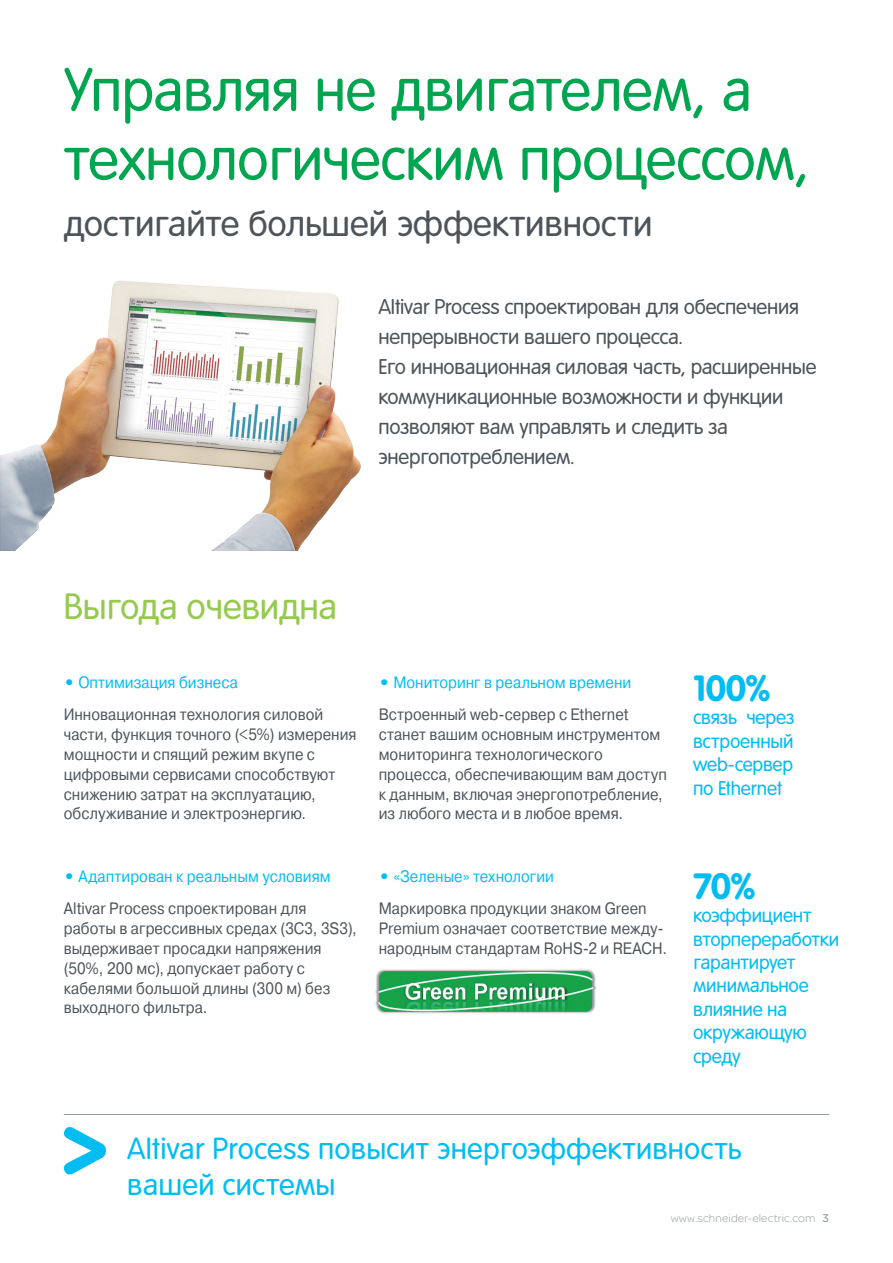
<style>
.page{position:relative;width:893px;height:1263px;background:#fff}
.page>*{position:absolute;margin:0;border:0;box-sizing:border-box;transform-origin:0 0}
.t1{font:60px/69px "Rotonda";letter-spacing:-.01em;color:#00a54f}
.t2{font:36px "Rotonda";letter-spacing:-.005em;color:#4d545a}
.t3{font:36px "Rotonda";letter-spacing:-.005em;color:#96ca4e}
.t4{font:700 36px "Rotonda";color:#01bdf2}
.t5{font:30px/36px "Rotonda";letter-spacing:.005em;color:#01bdf2}
.t6{font:21px/30px "Rotonda";letter-spacing:-.01em;color:#4d545a}
.t7{font:19.5px/23.4px "Rotonda";letter-spacing:-.01em;color:#01bdf2}
.t8{font:16.5px/19.8px "Pragmatica C";color:#4d545a;scale:.9 1}
.t9{font:300 12px "SE Optimist";letter-spacing:.01em;color:#959ea4}
.s1{font-weight:700;color:#01bdf2}
.s2{color:#01bdf2}
.s3{font-weight:400}
</style>
<div class="page">
<svg style="left:63px;top:1127px;width:43px;height:48px"></svg>
<hr style="left:64px;top:1114px;width:765px;height:1px;background:#959ea4">
<img style="left:375px;top:969px;width:221px;height:45px">
<img style="left:0;top:281px;width:361px;height:270px">
<h1 class="t1" style="left:64px;top:56px;width:747px">Управляя не двигателем, а технологическим процессом,</h1>
<h2 class="t2" style="left:64px;top:203px;width:590px">достигайте большей эффективности</h2>
<p class="t6" style="left:378px;top:292px;width:440px">Altivar Process спроектирован для обеспечения непрерывности вашего процесса.<br>Его инновационная силовая часть, расширенные коммуникационные возможности и функции позволяют вам управлять и следить за энергопотреблением.</p>
<h2 class="t3" style="left:64px;top:587px;width:275px">Выгода очевидна</h2>
<p class="t8" style="left:64px;top:666px;width:290px;line-height:32.5px"><span class="s1">•</span> <span class="s2">Оптимизация бизнеса<br></span>Инновационная технология силовой</p>
<p class="t8" style="left:64px;top:725px;width:327px">части, функция точного (&lt;5%) измерения мощности и спящий режим вкупе с цифровыми сервисами способствуют снижению затрат на эксплуатацию, обслуживание и электроэнергию.</p>
<p class="t8" style="left:64px;top:860px;width:298px;line-height:32.5px"><span class="s1">•</span> <span class="s2">Адаптирован к реальным условиям<br></span>Altivar Process спроектирован для</p>
<p class="t8" style="left:64px;top:919px;width:327px">работы в агрессивных средах (3C3, 3S3), выдерживает просадки напряжения (50%, 200 мс), допускает работу с кабелями большой длины (300 м) без выходного фильтра.</p>
<p class="t8" style="left:379px;top:666px;width:282px;line-height:32.5px"><span class="s1">•</span> <span class="s2">Мониторинг в реальном времени<br></span>Встроенный web-сервер c Ethernet</p>
<p class="t8" style="left:379px;top:725px;width:322px">станет вашим основным инструментом мониторинга технологического процесса, обеспечивающим вам доступ к данным, включая энергопотребление, из любого места и в любое время.</p>
<p class="t8" style="left:379px;top:860px;width:299px;line-height:32.5px"><span class="s1">•</span> <span class="s2">«Зеленые» технологии<br></span>Маркировка продукции знаком Green</p>
<p class="t8" style="left:379px;top:919px;width:322px">Premium означает соответствие между&shy;народным стандартам RoHS-2 и REACH.</p>
<h2 class="t4" style="left:693px;top:667px;width:79px">100%</h2>
<p class="t7" style="left:693px;top:706px;width:103px;text-align:justify">связь через встроенный web-сервер по Ethernet</p>
<h2 class="t4" style="left:693px;top:865px;width:64px">70%</h2>
<p class="t7" style="left:693px;top:904px;width:148px">коэффициент вторпереработки гарантирует минимальное влияние на окружающую среду</p>
<h3 class="t5" style="left:127px;top:1130px;width:616px">Altivar Process повысит энергоэффективность вашей системы</h3>
<p class="t9" style="left:671px;top:1210px;width:160px">www.schneider-electric.com <span class="s3">3</span></p>
</div>
